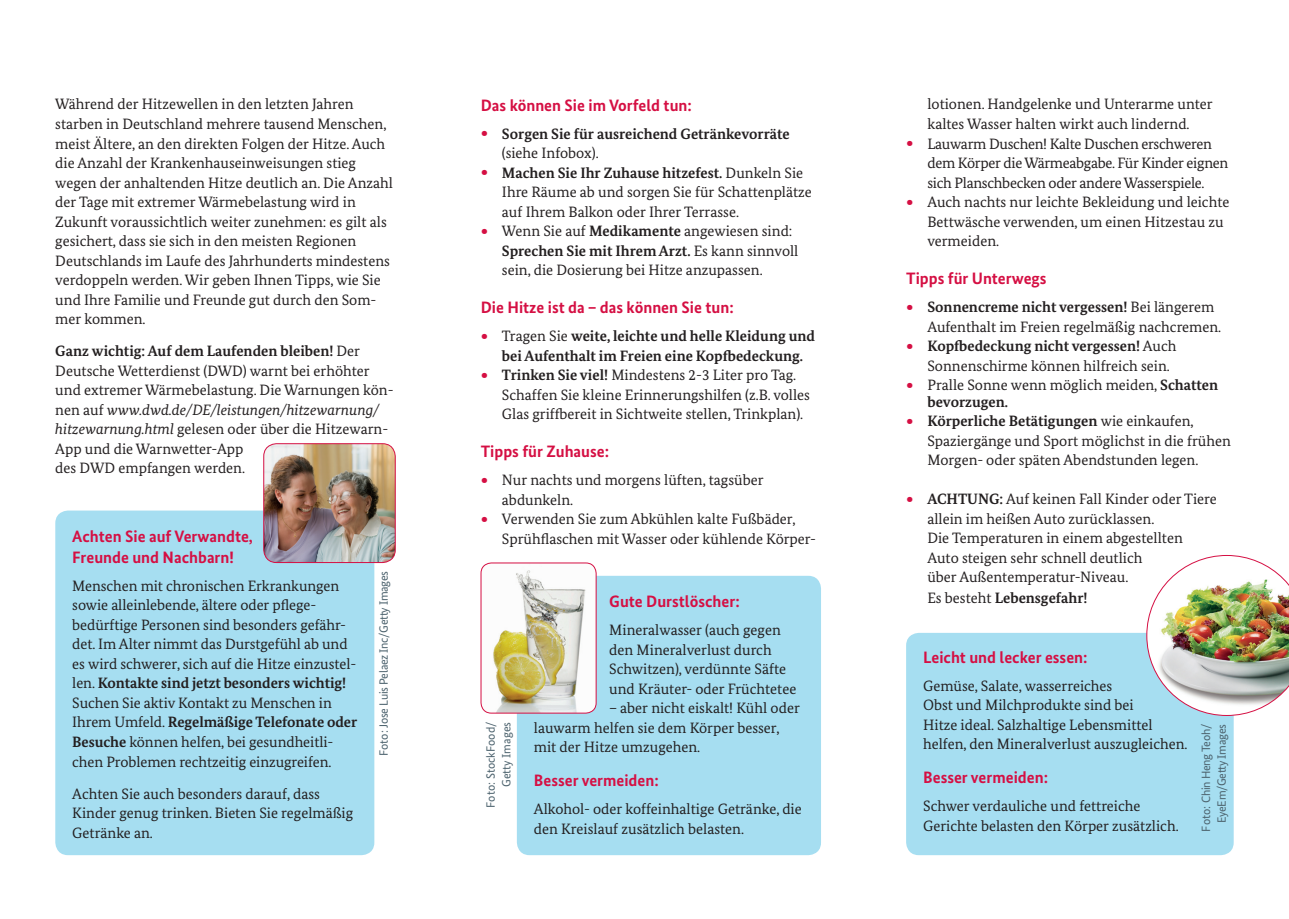
<style>
.page{position:relative;width:1289px;height:919px;background:#fff}
.page>*{position:absolute;margin:0;border:0;box-sizing:border-box;transform-origin:0 0}
.t1{font:700 16.5px/21px "Bundes Sans";color:#d50f43}
.t2{font:15px/19.5px "Bundes Serif";color:#231f20}
.t3{font:700 15px "Bundes Serif";color:#231f20}
.t4{font:15px "Bundes Serif";letter-spacing:-.02em;color:#231f20}
.t5{font:12px/15.8px "Bundes Sans";letter-spacing:-.025em;color:#4d636e;text-align:right}
.t6{font:12px/15.8px "Bundes Sans";color:#4d636e;text-align:right}
.s1{font-weight:700}
.s2{font-style:italic}
.s3{font-size:22.5px;color:#d50f43}
.s4{font-weight:400}
.s5{font-weight:700;font-size:22.5px;color:#d50f43}
</style>
<div class="page">
<div style="left:517px;top:575px;width:304px;height:280px;background:#a6def1;border-radius:13px"></div>
<div style="left:55px;top:510px;width:319px;height:345px;background:#a6def1;border-radius:13px"></div>
<div style="left:906px;top:632px;width:327px;height:223px;background:#a6def1;border-radius:13px"></div>
<img style="left:1146px;top:555px;width:142px;height:160px">
<img style="left:264px;top:443px;width:131px;height:119px">
<div style="left:263px;top:443px;width:132px;height:120px;border:1px solid #d50f43;border-radius:13px"></div>
<img style="left:482px;top:563px;width:114px;height:150px">
<div style="left:480px;top:562px;width:116px;height:151px;border:1px solid #d50f43;border-radius:10px"></div>
<p class="t2" style="left:55px;top:94px;width:339px">Während der Hitzewellen in den letzten Jahren starben in Deutschland mehrere tausend Menschen, meist Ältere, an den direkten Folgen der Hitze. Auch die Anzahl der Krankenhauseinweisungen stieg wegen der anhaltenden Hitze deutlich an. Die Anzahl der Tage mit extremer Wärmebelastung wird in Zukunft voraussichtlich weiter zunehmen: es gilt als gesichert, dass sie sich in den meisten Regionen Deutschlands im Laufe des Jahrhunderts mindestens verdoppeln werden. Wir geben Ihnen Tipps, wie Sie und Ihre Familie und Freunde gut durch den Som&shy;mer kommen.</p>
<p class="t2" style="left:55px;top:341px;width:340px"><span class="s1">Ganz wichtig: Auf dem Laufenden bleiben!</span> Der Deutsche Wetterdienst (DWD) warnt bei erhöhter und extremer Wärmebelastung. Die Warnungen kön&shy;nen auf <span class="s2">www.dwd.de/DE/leistungen/hitzewarnung/ hitzewarnung.html</span> gelesen oder über die Hitzewarn-App und die Warnwetter-App<br>des DWD empfangen werden.</p>
<p class="t1" style="left:72px;top:525px;width:182px">Achten Sie auf Verwandte,<br>Freunde und Nachbarn!</p>
<p class="t2" style="left:72px;top:575px;width:286px">Menschen mit chronischen Erkrankungen sowie alleinlebende, ältere oder pflege&shy;bedürftige Personen sind besonders gefähr&shy;det. Im Alter nimmt das Durstgefühl ab und es wird schwerer, sich auf die Hitze einzustel&shy;len. <span class="s1">Kontakte sind jetzt besonders wichtig!<br></span>Suchen Sie aktiv Kontakt zu Menschen in Ihrem Umfeld. <span class="s1">Regelmäßige Telefonate oder Besuche</span> können helfen, bei gesundheitli&shy;chen Problemen rechtzeitig einzugreifen.</p>
<p class="t2" style="left:72px;top:783px;width:282px">Achten Sie auch besonders darauf, dass<br>Kinder genug trinken. Bieten Sie regelmäßig<br>Getränke an.</p>
<p class="t5" style="left:376px;top:756px;width:186px;rotate:-90deg">Foto: Jose Luis Pelaez Inc/Getty Images</p>
<p class="t1" style="left:480px;top:94px;width:213px">Das können Sie im Vorfeld tun:</p>
<p class="t3" style="left:480px;top:124px;width:310px"><span class="s3">∙</span> Sorgen Sie für ausreichend Getränkevorräte</p>
<p class="t2" style="left:502px;top:143px;width:98px">(siehe Infobox).</p>
<p class="t3" style="left:480px;top:163px;width:324px"><span class="s3">∙</span> Machen Sie Ihr Zuhause hitzefest. <span class="s4">Dunkeln Sie</span></p>
<p class="t2" style="left:502px;top:182px;width:311px">Ihre Räume ab und sorgen Sie für Schattenplätze</p>
<p class="t2" style="left:502px;top:202px;width:238px">auf Ihrem Balkon oder Ihrer Terrasse.</p>
<p class="t2" style="left:480px;top:221px;width:313px"><span class="s5">∙</span> Wenn Sie auf <span class="s1">Medikamente</span> angewiesen sind:</p>
<p class="t3" style="left:502px;top:241px;width:298px">Sprechen Sie mit Ihrem Arzt. <span class="s4">Es kann sinnvoll</span></p>
<p class="t2" style="left:502px;top:260px;width:262px">sein, die Dosierung bei Hitze anzupassen.</p>
<p class="t1" style="left:480px;top:297px;width:254px">Die Hitze ist da – das können Sie tun:</p>
<p class="t3" style="left:480px;top:327px;width:336px"><span class="s3">∙</span> <span class="s4">Tragen Sie</span> weite, leichte und helle Kleidung und</p>
<p class="t3" style="left:502px;top:346px;width:303px">bei Aufenthalt im Freien eine Kopfbedeckung.</p>
<p class="t2" style="left:480px;top:365px;width:317px"><span class="s5">∙</span> <span class="s1">Trinken Sie viel!</span> Mindestens 2-3 Liter pro Tag.</p>
<p class="t2" style="left:502px;top:385px;width:309px">Schaffen Sie kleine Erinnerungshilfen (z.B. volles</p>
<p class="t2" style="left:502px;top:404px;width:303px">Glas griffbereit in Sichtweite stellen, Trinkplan).</p>
<p class="t1" style="left:480px;top:441px;width:130px">Tipps für Zuhause:</p>
<p class="t2" style="left:480px;top:470px;width:284px"><span class="s5">∙</span> Nur nachts und morgens lüften, tagsüber</p>
<p class="t2" style="left:502px;top:490px;width:73px">abdunkeln.</p>
<p class="t2" style="left:480px;top:509px;width:316px"><span class="s5">∙</span> Verwenden Sie zum Abkühlen kalte Fußbäder,</p>
<p class="t2" style="left:502px;top:529px;width:315px">Sprühflaschen mit Wasser oder kühlende Körper-</p>
<p class="t2" style="left:927px;top:94px;width:287px">lotionen. Handgelenke und Unterarme unter</p>
<p class="t2" style="left:927px;top:114px;width:264px">kaltes Wasser halten wirkt auch lindernd.</p>
<p class="t4" style="left:906px;top:134px;width:307px"><span class="s5">∙</span> Lauwarm Duschen! Kalte Duschen erschweren</p>
<p class="t4" style="left:927px;top:154px;width:302px">dem Körper die Wärmeabgabe. Für Kinder eignen</p>
<p class="t4" style="left:927px;top:173px;width:279px">sich Planschbecken oder andere Wasserspiele.</p>
<p class="t2" style="left:906px;top:192px;width:325px"><span class="s5">∙</span> Auch nachts nur leichte Bekleidung und leichte</p>
<p class="t2" style="left:927px;top:211px;width:298px">Bettwäsche verwenden, um einen Hitzestau zu</p>
<p class="t2" style="left:927px;top:231px;width:73px">vermeiden.</p>
<p class="t1" style="left:906px;top:268px;width:142px">Tipps für Unterwegs</p>
<p class="t3" style="left:906px;top:298px;width:310px"><span class="s3">∙</span> Sonnencreme nicht vergessen! <span class="s4">Bei längerem</span></p>
<p class="t2" style="left:927px;top:316px;width:295px">Aufenthalt im Freien regelmäßig nachcremen.</p>
<p class="t3" style="left:906px;top:337px;width:272px"><span class="s3">∙</span> Kopfbedeckung nicht vergessen! <span class="s4">Auch</span></p>
<p class="t2" style="left:927px;top:355px;width:244px">Sonnenschirme können hilfreich sein.</p>
<p class="t2" style="left:906px;top:375px;width:313px"><span class="s5">∙</span> Pralle Sonne wenn möglich meiden, <span class="s1">Schatten</span></p>
<p class="t3" style="left:927px;top:392px;width:82px">bevorzugen.</p>
<p class="t3" style="left:906px;top:412px;width:289px"><span class="s3">∙</span> Körperliche Betätigungen <span class="s4">wie einkaufen,</span></p>
<p class="t2" style="left:927px;top:430px;width:305px">Spaziergänge und Sport möglichst in die frühen</p>
<p class="t2" style="left:927px;top:450px;width:272px">Morgen- oder späten Abendstunden legen.</p>
<p class="t2" style="left:927px;top:489px;width:291px;text-indent:-21px"><span class="s5">∙</span> <span class="s1">ACHTUNG:</span> Auf keinen Fall Kinder oder Tiere allein im heißen Auto zurücklassen.<br>Die Temperaturen in einem abgestellten Auto steigen sehr schnell deutlich<br>über Außentemperatur-Niveau.</p>
<p class="t1" style="left:609px;top:590px;width:132px">Gute Durstlöscher:</p>
<p class="t3" style="left:927px;top:589px;width:162px"><span class="s4">Es besteht</span> Lebensgefahr!</p>
<p class="t2" style="left:609px;top:620px;width:189px">Mineralwasser (auch gegen den Mineralverlust durch<br>Schwitzen), verdünnte Säfte und Kräuter- oder Früchtetee</p>
<p class="t2" style="left:534px;top:698px;width:267px;text-indent:75px">– aber nicht eiskalt! Kühl oder lauwarm helfen sie dem Körper besser, mit der Hitze umzugehen.</p>
<p class="t1" style="left:534px;top:769px;width:126px">Besser vermeiden:</p>
<p class="t2" style="left:534px;top:798px;width:269px">Alkohol- oder koffeinhaltige Getränke, die den Kreislauf zusätzlich belasten.</p>
<p class="t1" style="left:923px;top:646px;width:166px">Leicht und lecker essen:</p>
<p class="t2" style="left:923px;top:675px;width:266px">Gemüse, Salate, wasserreiches<br>Obst und Milchprodukte sind bei<br>Hitze ideal. Salzhaltige Lebensmittel helfen, den Mineralverlust auszugleichen.</p>
<p class="t1" style="left:923px;top:766px;width:126px">Besser vermeiden:</p>
<p class="t2" style="left:923px;top:795px;width:257px">Schwer verdauliche und fettreiche<br>Gerichte belasten den Körper zusätzlich.</p>
<p class="t6" style="left:482px;top:807px;width:87px;rotate:-90deg">Foto: StockFood/<br>Getty Images</p>
<p class="t5" style="left:1197px;top:831px;width:109px;rotate:-90deg">Foto: Chin Heng Teoh/<br>EyeEm/Getty Images</p>
</div>
